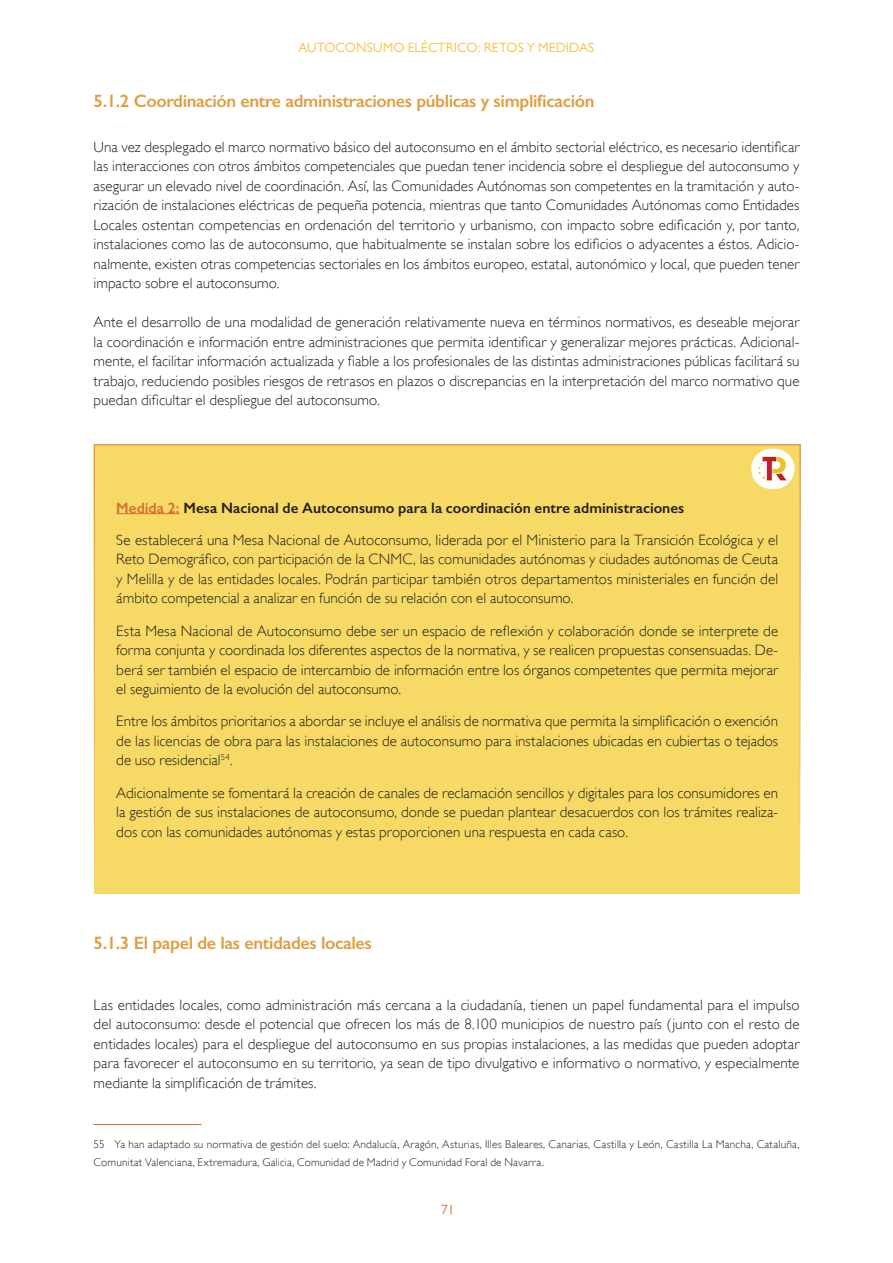
<style>
.page{position:relative;width:893px;height:1263px;background:#fff}
.page>*{position:absolute;margin:0;border:0;box-sizing:border-box;transform-origin:0 0}
.t1{font:600 18px "Gill Sans";letter-spacing:-.02em;color:#df9e42}
.t2{font:300 15px/19.5px "Gill Sans";letter-spacing:.005em;color:#231f20;text-align:justify}
.List_Paragraph{font:600 15px "Gill Sans";color:#231f20}
.t3{font:13.5px "Gill Sans";letter-spacing:.005em;color:#f9be41}
.t4{font:13.5px "Gill Sans";color:#d76d34}
.NOTE{font:300 11.25px/18px "Gill Sans";letter-spacing:.015em;color:#231f20}
.s1{color:#d76d34}
</style>
<div class="page">
<div style="left:94px;top:445px;width:706px;height:448px;background:#f6da65"></div>
<hr style="left:116px;top:513px;width:64px;height:1px;background:#d76d34">
<div style="left:94px;top:444px;width:707px;height:450px;border:2px solid #df9e42"></div>
<hr style="left:94px;top:1124px;width:108px;height:1px;background:#d76d34">
<div style="left:751px;top:449px;width:43px;height:40px;background:#fff;border-radius:20px"></div>
<img style="left:758px;top:456px;width:29px;height:25px">
<p class="t3" style="left:299px;top:40px;width:297px">AUTOCONSUMO ELÉCTRICO: RETOS Y MEDIDAS</p>
<h3 class="t1" style="left:94px;top:90px;width:502px">5.1.2 Coordinación entre administraciones públicas y simplificación</h3>
<p class="t2" style="left:94px;top:137px;width:707px">Una vez desplegado el marco normativo básico del autoconsumo en el ámbito sectorial eléctrico, es necesario identificar las interacciones con otros ámbitos competenciales que puedan tener incidencia sobre el despliegue del autoconsumo y asegurar un elevado nivel de coordinación. Así, las Comunidades Autónomas son competentes en la tramitación y auto&shy;rización de instalaciones eléctricas de pequeña potencia, mientras que tanto Comunidades Autónomas como Entidades Locales ostentan competencias en ordenación del territorio y urbanismo, con impacto sobre edificación y, por tanto, instalaciones como las de autoconsumo, que habitualmente se instalan sobre los edificios o adyacentes a éstos. Adicio&shy;nalmente, existen otras competencias sectoriales en los ámbitos europeo, estatal, autonómico y local, que pueden tener impacto sobre el autoconsumo.</p>
<p class="t2" style="left:94px;top:312px;width:707px">Ante el desarrollo de una modalidad de generación relativamente nueva en términos normativos, es deseable mejorar la coordinación e información entre administraciones que permita identificar y generalizar mejores prácticas. Adicional&shy;mente, el facilitar información actualizada y fiable a los profesionales de las distintas administraciones públicas facilitará su trabajo, reduciendo posibles riesgos de retrasos en plazos o discrepancias en la interpretación del marco normativo que puedan dificultar el despliegue del autoconsumo.</p>
<p class="List_Paragraph" style="left:116px;top:498px;width:569px"><span class="s1">Medida 2:</span> Mesa Nacional de Autoconsumo para la coordinación entre administraciones</p>
<p class="t2" style="left:116px;top:530px;width:663px">Se establecerá una Mesa Nacional de Autoconsumo, liderada por el Ministerio para la Transición Ecológica y el Reto Demográfico, con participación de la CNMC, las comunidades autónomas y ciudades autónomas de Ceuta y Melilla y de las entidades locales. Podrán participar también otros departamentos ministeriales en función del ámbito competencial a analizar en función de su relación con el autoconsumo.</p>
<p class="t2" style="left:116px;top:621px;width:663px">Esta Mesa Nacional de Autoconsumo debe ser un espacio de reflexión y colaboración donde se interprete de forma conjunta y coordinada los diferentes aspectos de la normativa, y se realicen propuestas consensuadas. De&shy;berá ser también el espacio de intercambio de información entre los órganos competentes que permita mejorar el seguimiento de la evolución del autoconsumo.</p>
<p class="t2" style="left:116px;top:711px;width:663px">Entre los ámbitos prioritarios a abordar se incluye el análisis de normativa que permita la simplificación o exención de las licencias de obra para las instalaciones de autoconsumo para instalaciones ubicadas en cubiertas o tejados de uso residencial<sup>54</sup>.</p>
<p class="t2" style="left:116px;top:783px;width:663px">Adicionalmente se fomentará la creación de canales de reclamación sencillos y digitales para los consumidores en la gestión de sus instalaciones de autoconsumo, donde se puedan plantear desacuerdos con los trámites realiza&shy;dos con las comunidades autónomas y estas proporcionen una respuesta en cada caso.</p>
<h3 class="t1" style="left:94px;top:932px;width:280px">5.1.3 El papel de las entidades locales</h3>
<p class="t2" style="left:94px;top:995px;width:707px">Las entidades locales, como administración más cercana a la ciudadanía, tienen un papel fundamental para el impulso del autoconsumo: desde el potencial que ofrecen los más de 8.100 municipios de nuestro país (junto con el resto de entidades locales) para el despliegue del autoconsumo en sus propias instalaciones, a las medidas que pueden adoptar para favorecer el autoconsumo en su territorio, ya sean de tipo divulgativo e informativo o normativo, y especialmente mediante la simplificación de trámites.</p>
<p class="NOTE" style="left:94px;top:1135px;width:707px">55 Ya han adaptado su normativa de gestión del suelo: Andalucía, Aragón, Asturias, Illes Baleares, Canarias, Castilla y León, Castilla La Mancha, Cataluña,<br>Comunitat Valenciana, Extremadura, Galicia, Comunidad de Madrid y Comunidad Foral de Navarra.</p>
<p class="t4" style="left:441px;top:1201px;width:15px">71</p>
</div>
